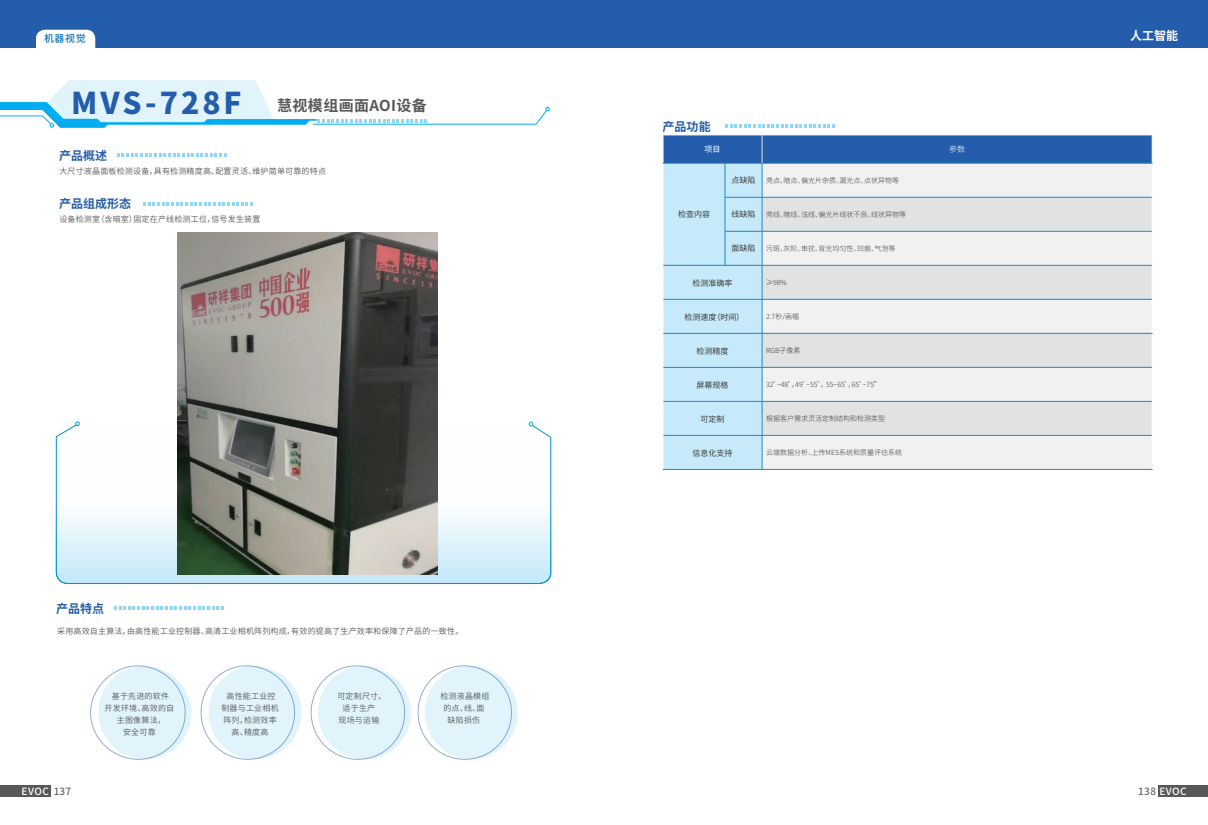
<style>
.page{position:relative;width:1208px;height:825px;background:#fff}
.page>*{position:absolute;margin:0;border:0;box-sizing:border-box;transform-origin:0 0}
.t1{font:700 15px "Source Han Sans CN";letter-spacing:.025em;color:#57585a}
.t2{font:700 12px "Source Han Sans CN";color:#235dab}
.t3{font:700 12px "Source Han Sans CN";color:#fff}
.t4{font:500 10px "Source Han Sans CN";letter-spacing:.05em;color:#fff}
.t5{font:500 10px "Source Han Sans CN";color:#1074bc}
.t6{font:8px/12px "Source Han Sans CN";letter-spacing:.025em;color:#57585a;text-align:center}
.t7{font:8px "Source Han Sans CN";color:#3c3d3d}
.t8{font:8px "Source Han Sans CN";color:#fff}
.t9{font:300 8px "Source Han Sans CN";color:#fff}
.t10{font:300 7px "Source Han Sans CN";color:#3c3d3d}
.s1{font-weight:800;font-size:30px;color:#235dab}
.s2{color:#231f20}
</style>
<div class="page">
<div style="left:0;top:785px;width:50px;height:11px;background:#57585a"></div>
<div style="left:1158px;top:785px;width:50px;height:11px;background:#57585a"></div>
<svg style="left:75px;top:421px;width:5px;height:3px"></svg>
<svg style="left:55px;top:424px;width:497px;height:160px"></svg>
<svg style="left:529px;top:422px;width:4px;height:4px"></svg>
<div style="left:0;top:0;width:1208px;height:48px;background:#235dab"></div>
<svg style="left:36px;top:30px;width:59px;height:18px"></svg>
<svg style="left:117px;top:153px;width:110px;height:4px"></svg>
<svg style="left:143px;top:202px;width:110px;height:4px"></svg>
<svg style="left:114px;top:606px;width:110px;height:4px"></svg>
<svg style="left:0;top:80px;width:550px;height:48px"></svg>
<div style="left:98px;top:666px;width:94px;height:93px;background:#e1f4fc;border-radius:50%"></div>
<div style="left:209px;top:666px;width:93px;height:93px;background:#e1f4fc;border-radius:50%"></div>
<div style="left:318px;top:666px;width:93px;height:93px;background:#e1f4fc;border-radius:50%"></div>
<div style="left:425px;top:666px;width:93px;height:93px;background:#e1f4fc;border-radius:50%"></div>
<svg style="left:662px;top:135px;width:490px;height:334px"></svg>
<hr style="left:1151px;top:163px;width:1px;height:34px;background:#fff">
<hr style="left:1151px;top:197px;width:1px;height:34px;background:#fff">
<hr style="left:1151px;top:231px;width:1px;height:34px;background:#fff">
<hr style="left:1151px;top:265px;width:1px;height:34px;background:#fff">
<hr style="left:1151px;top:299px;width:1px;height:34px;background:#fff">
<hr style="left:1151px;top:333px;width:1px;height:34px;background:#fff">
<hr style="left:1151px;top:367px;width:1px;height:34px;background:#fff">
<hr style="left:1151px;top:401px;width:1px;height:34px;background:#fff">
<hr style="left:1151px;top:435px;width:1px;height:34px;background:#fff">
<hr style="left:662px;top:163px;width:1px;height:34px;background:#fff">
<hr style="left:662px;top:197px;width:1px;height:34px;background:#fff">
<hr style="left:662px;top:231px;width:1px;height:34px;background:#fff">
<hr style="left:662px;top:265px;width:1px;height:34px;background:#fff">
<hr style="left:662px;top:299px;width:1px;height:34px;background:#fff">
<hr style="left:662px;top:333px;width:1px;height:34px;background:#fff">
<hr style="left:662px;top:367px;width:1px;height:34px;background:#fff">
<hr style="left:662px;top:401px;width:1px;height:34px;background:#fff">
<hr style="left:662px;top:435px;width:1px;height:34px;background:#fff">
<hr style="left:662px;top:163px;width:63px;height:1px;background:#1d8acb">
<hr style="left:725px;top:163px;width:36px;height:1px;background:#1d8acb">
<hr style="left:725px;top:197px;width:37px;height:1px;background:#1d8acb">
<hr style="left:762px;top:197px;width:389px;height:1px;background:#1d8acb">
<hr style="left:725px;top:231px;width:37px;height:1px;background:#1d8acb">
<hr style="left:762px;top:231px;width:389px;height:1px;background:#1d8acb">
<hr style="left:663px;top:265px;width:62px;height:1px;background:#1d8acb">
<hr style="left:725px;top:265px;width:37px;height:1px;background:#1d8acb">
<hr style="left:762px;top:265px;width:389px;height:1px;background:#1d8acb">
<hr style="left:663px;top:299px;width:62px;height:1px;background:#1d8acb">
<hr style="left:725px;top:299px;width:37px;height:1px;background:#1d8acb">
<hr style="left:762px;top:299px;width:389px;height:1px;background:#1d8acb">
<hr style="left:663px;top:333px;width:62px;height:1px;background:#1d8acb">
<hr style="left:725px;top:333px;width:37px;height:1px;background:#1d8acb">
<hr style="left:762px;top:333px;width:390px;height:1px;background:#1d8acb">
<hr style="left:663px;top:367px;width:62px;height:1px;background:#1d8acb">
<hr style="left:725px;top:367px;width:37px;height:1px;background:#1d8acb">
<hr style="left:762px;top:367px;width:389px;height:1px;background:#1d8acb">
<hr style="left:663px;top:401px;width:62px;height:1px;background:#1d8acb">
<hr style="left:725px;top:401px;width:37px;height:1px;background:#1d8acb">
<hr style="left:762px;top:401px;width:389px;height:1px;background:#1d8acb">
<hr style="left:663px;top:435px;width:62px;height:1px;background:#1d8acb">
<hr style="left:725px;top:435px;width:37px;height:1px;background:#1d8acb">
<hr style="left:762px;top:435px;width:389px;height:1px;background:#1d8acb">
<hr style="left:662px;top:469px;width:63px;height:1px;background:#1d8acb">
<hr style="left:725px;top:469px;width:37px;height:1px;background:#1d8acb">
<hr style="left:762px;top:469px;width:390px;height:1px;background:#1d8acb">
<hr style="left:725px;top:163px;width:1px;height:34px;background:#1d8acb">
<hr style="left:762px;top:163px;width:390px;height:1px;background:#1d8acb">
<hr style="left:762px;top:163px;width:1px;height:34px;background:#1d8acb">
<hr style="left:725px;top:197px;width:1px;height:34px;background:#1d8acb">
<hr style="left:762px;top:197px;width:1px;height:34px;background:#1d8acb">
<hr style="left:725px;top:231px;width:1px;height:34px;background:#1d8acb">
<hr style="left:762px;top:231px;width:1px;height:34px;background:#1d8acb">
<hr style="left:762px;top:265px;width:1px;height:34px;background:#1d8acb">
<hr style="left:762px;top:299px;width:1px;height:34px;background:#1d8acb">
<hr style="left:762px;top:333px;width:1px;height:34px;background:#1d8acb">
<hr style="left:762px;top:367px;width:1px;height:34px;background:#1d8acb">
<hr style="left:762px;top:401px;width:1px;height:34px;background:#1d8acb">
<hr style="left:762px;top:435px;width:1px;height:34px;background:#1d8acb">
<svg style="left:725px;top:124px;width:110px;height:4px"></svg>
<img style="left:177px;top:232px;width:260px;height:342px">
<p class="t5" style="left:44px;top:32px;width:43px">机器视觉</p>
<h2 class="t3" style="left:1130px;top:29px;width:49px">人工智能</h2>
<h1 class="t1" style="left:71px;top:98px;width:357px"><span class="s1">MVS-728F</span> 慧视模组画面AOI设备</h1>
<h2 class="t2" style="left:59px;top:149px;width:49px">产品概述</h2>
<h2 class="t2" style="left:59px;top:197px;width:73px">产品组成形态</h2>
<p class="t6" style="left:59px;top:165px;width:268px">大尺寸液晶面板检测设备，具有检测精度高、配置灵活、维护简单可靠的特点</p>
<p class="t6" style="left:59px;top:213px;width:203px">设备检测室（含暗室）固定在产线检测工位，信号发生装置</p>
<h2 class="t2" style="left:56px;top:601px;width:49px">产品特点</h2>
<p class="t6" style="left:57px;top:625px;width:408px">采用高效自主算法，由高性能工业控制器、高清工业相机阵列构成，有效的提高了生产效率和保障了产品的一致性。</p>
<p class="t6" style="left:105px;top:690px;width:71px">基于先进的软件<br>开发环境、高效的自主图像算法，<br>安全可靠</p>
<p class="t6" style="left:221px;top:690px;width:59px">高性能工业控制器与工业相机阵列，检测效率高、精度高</p>
<p class="t6" style="left:337px;top:690px;width:50px">可定制尺寸，</p>
<p class="t6" style="left:343px;top:702px;width:34px">适于生产</p>
<p class="t6" style="left:338px;top:714px;width:42px">现场与运输</p>
<p class="t6" style="left:440px;top:690px;width:50px">检测液晶模组的点、线、面缺陷损伤</p>
<h2 class="t2" style="left:662px;top:119px;width:49px">产品功能</h2>
<p class="t8" style="left:704px;top:145px;width:17px">项目</p>
<p class="t9" style="left:949px;top:145px;width:17px">参数</p>
<p class="t7" style="left:731px;top:176px;width:25px">点缺陷</p>
<p class="t10" style="left:766px;top:177px;width:134px">亮点、暗点、偏光片杂质、漏光点、点状异物等</p>
<p class="t7" style="left:731px;top:210px;width:25px">线缺陷</p>
<p class="t10" style="left:766px;top:211px;width:141px">亮线、暗线、浅线、偏光片线状不良、线状异物等</p>
<p class="t7" style="left:731px;top:244px;width:25px">面缺陷</p>
<p class="t10" style="left:766px;top:245px;width:131px">污斑、灰阶、串扰、背光均匀性、凹痕、气泡等</p>
<p class="t7" style="left:692px;top:278px;width:41px">检测准确率</p>
<p class="t10" style="left:766px;top:279px;width:22px">≥98%</p>
<p class="t7" style="left:684px;top:312px;width:61px">检测速度（时间）</p>
<p class="t10" style="left:766px;top:313px;width:34px">2.7秒/画幅</p>
<p class="t7" style="left:696px;top:346px;width:33px">检测精度</p>
<p class="t10" style="left:766px;top:347px;width:36px">RGB子像素</p>
<p class="t7" style="left:696px;top:380px;width:33px">屏幕规格</p>
<p class="t10" style="left:766px;top:381px;width:116px">32’~48’，49’~55’，55~65’，65’~75”</p>
<p class="t7" style="left:700px;top:414px;width:25px">可定制</p>
<p class="t10" style="left:766px;top:415px;width:120px">根据客户需求灵活定制结构和检测类型</p>
<p class="t7" style="left:692px;top:448px;width:41px">信息化支持</p>
<p class="t10" style="left:766px;top:449px;width:138px">云端数据分析、上传MES系统和质量评估系统</p>
<p class="t7" style="left:678px;top:210px;width:33px">检查内容</p>
<p class="t4" style="left:22px;top:785px;width:51px">EVOC <span class="s2">137</span></p>
<p class="t4" style="left:1138px;top:785px;width:50px"><span class="s2">138</span> EVOC</p>
</div>
